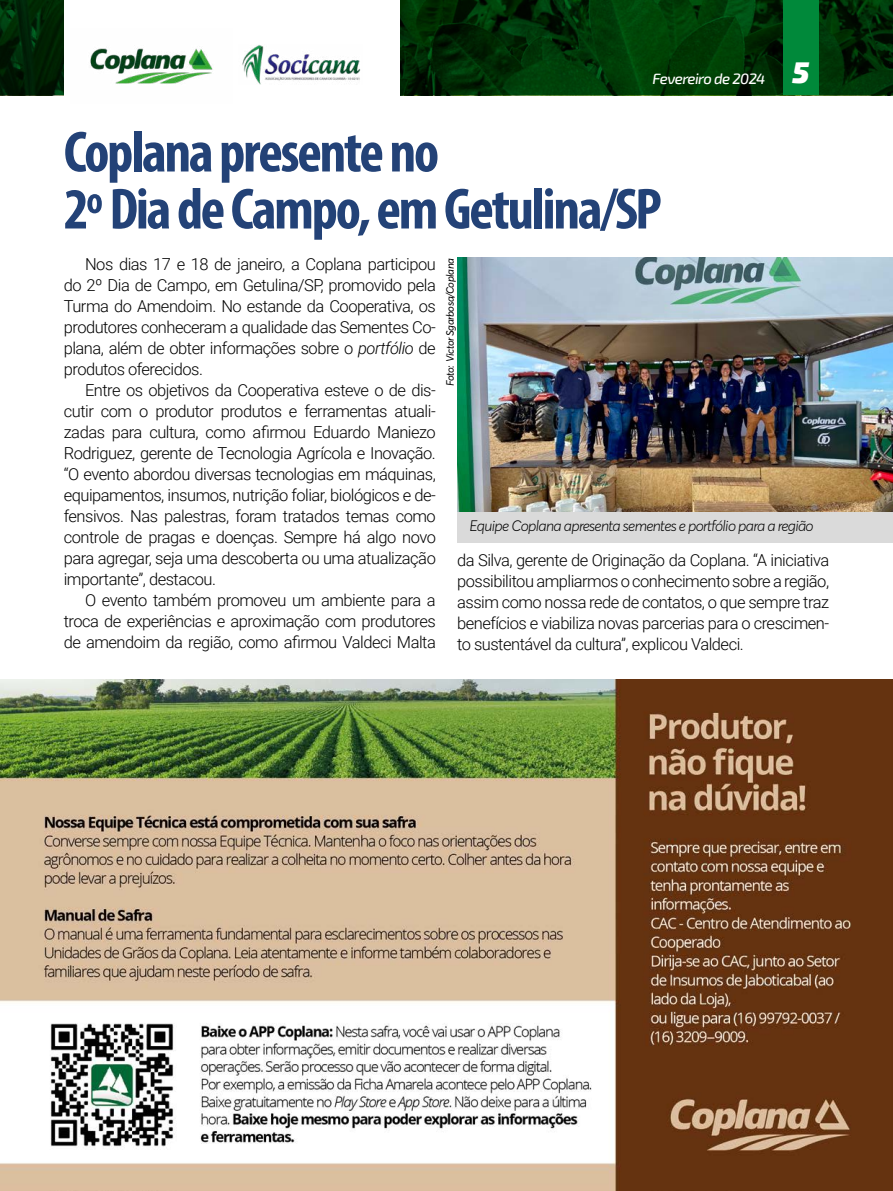
<style>
.page{position:relative;width:893px;height:1191px;background:#fff}
.page>*{position:absolute;margin:0;border:0;box-sizing:border-box;transform-origin:0 0}
.t1{font:700 condensed 58.5px/57px "Myriad Pro";letter-spacing:-.04em;color:#234277}
.t2{font:300 16.5px/21px "Roboto";letter-spacing:-.03em;color:#000;text-align:justify}
.t3{font:italic 300 15px "Averta";letter-spacing:-.04em;color:#000}
.t4{font:italic 500 15px "Exo 2";letter-spacing:-.04em;color:#fff}
.t5{font:italic 10.5px "Averta";letter-spacing:-.04em;color:#000}
.s1{font-weight:900;font-size:30px}
.s2{font-style:italic}
</style>
<div class="page">
<img style="left:400px;top:0;width:493px;height:95px">
<img style="left:1px;top:0;width:63px;height:95px">
<div style="left:783px;top:0;width:36px;height:95px;background:#00893a"></div>
<img style="left:242px;top:45px;width:119px;height:39px">
<img style="left:90px;top:48px;width:123px;height:36px">
<hr style="left:0;top:0;width:1px;height:95px;background:#00893a">
<img style="left:457px;top:257px;width:436px;height:255px">
<img style="left:0;top:679px;width:893px;height:512px">
<div style="left:457px;top:512px;width:436px;height:30px;background:#dadada"></div>
<p class="t4" style="left:653px;top:70px;width:158px">Fevereiro de 2024 <span class="s1">5</span></p>
<h1 class="t1" style="left:64px;top:122px;width:599px">Coplana presente no<br>2º Dia de Campo, em Getulina/SP</h1>
<p class="t2" style="left:64px;top:253px;width:374px;text-indent:21px">Nos dias 17 e 18 de janeiro, a Coplana participou do 2º Dia de Campo, em Getulina/SP, promovido pela Turma do Amendoim. No estande da Cooperativa, os produtores conheceram a qualidade das Sementes Co&shy;plana, além de obter informações sobre o <span class="s2">portfólio</span> de produtos oferecidos.</p>
<p class="t2" style="left:64px;top:379px;width:374px;text-indent:21px">Entre os objetivos da Cooperativa esteve o de dis&shy;cutir com o produtor produtos e ferramentas atuali&shy;zadas para cultura, como afirmou Eduardo Maniezo Rodriguez, gerente de Tecnologia Agrícola e Inovação. “O evento abordou diversas tecnologias em máquinas, equipamentos, insumos, nutrição foliar, biológicos e de&shy;fensivos. Nas palestras, foram tratados temas como controle de pragas e doenças. Sempre há algo novo para agregar, seja uma descoberta ou uma atualização importante”, destacou.</p>
<p class="t2" style="left:64px;top:589px;width:374px;text-indent:21px">O evento também promoveu um ambiente para a troca de experiências e aproximação com produtores de amendoim da região, como afirmou Valdeci Malta</p>
<p class="t5" style="left:443px;top:386px;width:129px;rotate:-90deg">Foto: Victor Sgarbosa/Coplana</p>
<p class="t3" style="left:470px;top:516px;width:346px">Equipe Coplana apresenta sementes e portfólio para a região</p>
<p class="t2" style="left:457px;top:549px;width:374px">da Silva, gerente de Originação da Coplana. “A iniciativa possibilitou ampliarmos o conhecimento sobre a região, assim como nossa rede de contatos, o que sempre traz benefícios e viabiliza novas parcerias para o crescimen&shy;to sustentável da cultura”, explicou Valdeci.</p>
</div>
